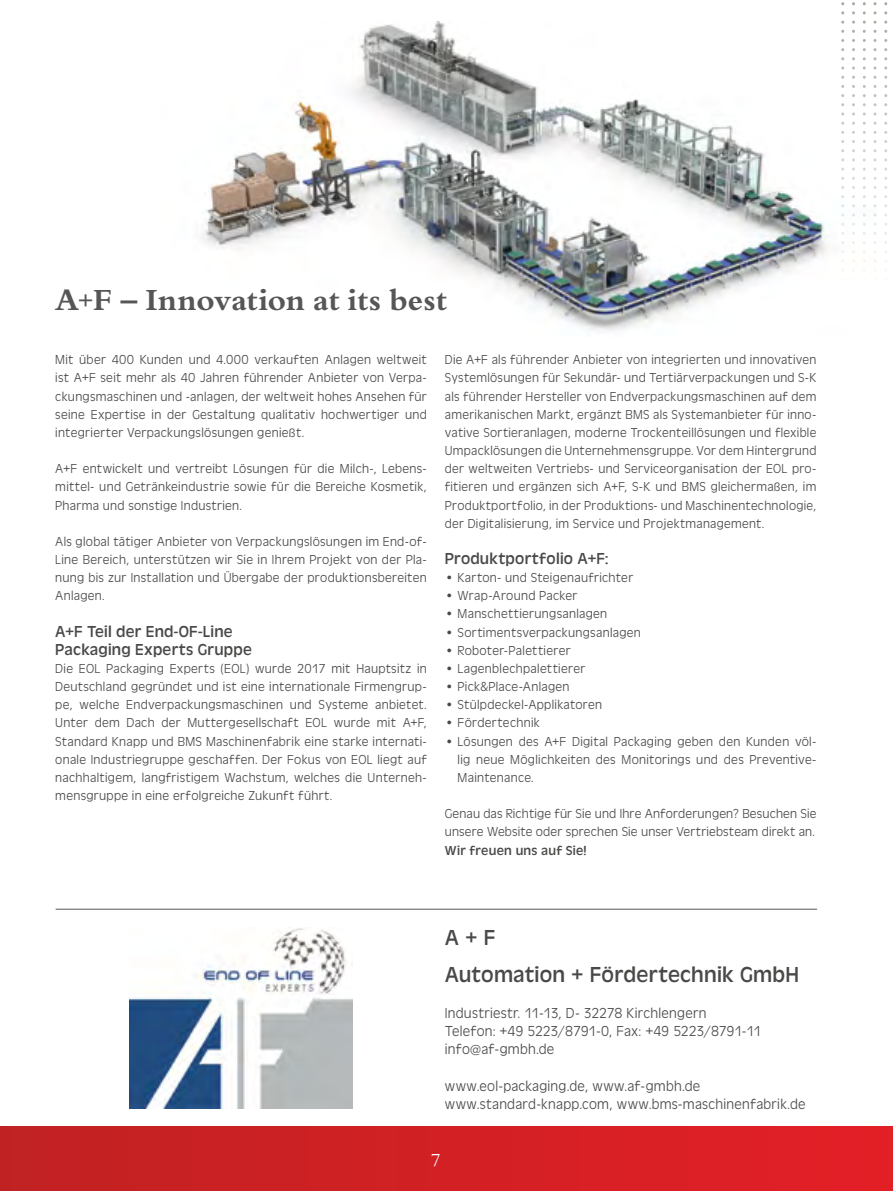
<style>
.page{position:relative;width:893px;height:1191px;background:#fff}
.page>*{position:absolute;margin:0;border:0;box-sizing:border-box;transform-origin:0 0}
.t1{font:700 30px "Bergamo";color:#565656}
.t2{font:22.5px/36.3px "Antigone";letter-spacing:.01em;color:#494948}
.t3{font:18px "Bergamo";color:#fff}
.t4{font:16.5px/18.1px "Antigone";letter-spacing:.015em;color:#494948}
.t5{font:300 15px/18.1px "Antigone";letter-spacing:.015em;color:#494948}
.t6{font:300 13.5px/18.1px "Antigone";letter-spacing:.02em;color:#494948;text-align:justify}
.t7{font:13.5px "Antigone";letter-spacing:.02em;color:#494948}
</style>
<div class="page">
<div style="left:0;top:1126px;width:893px;height:65px;background:linear-gradient(to right,#c12223,#e41f26)"></div>
<svg style="left:852px;top:2px;width:3px;height:20px"></svg>
<svg style="left:841px;top:2px;width:3px;height:20px"></svg>
<svg style="left:884px;top:2px;width:3px;height:260px"></svg>
<svg style="left:873px;top:2px;width:3px;height:20px"></svg>
<svg style="left:863px;top:2px;width:3px;height:20px"></svg>
<hr style="left:56px;top:909px;width:761px;height:1px;background:#565656">
<img style="left:202px;top:22px;width:674px;height:309px">
<img style="left:130px;top:928px;width:222px;height:180px">
<h1 class="t1" style="left:55px;top:282px;width:393px">A+F – Innovation at its best</h1>
<p class="t6" style="left:55px;top:351px;width:373px">Mit über 400 Kunden und 4.000 verkauften Anlagen weltweit ist A+F seit mehr als 40 Jahren führender Anbieter von Verpa&shy;ckungsmaschinen und -anlagen, der weltweit hohes Ansehen für seine Expertise in der Gestaltung qualitativ hochwertiger und integrierter Verpackungslösungen genießt.</p>
<p class="t6" style="left:55px;top:460px;width:373px">A+F entwickelt und vertreibt Lösungen für die Milch-, Lebens&shy;mittel- und Getränkeindustrie sowie für die Bereiche Kosmetik, Pharma und sonstige Industrien.</p>
<p class="t6" style="left:55px;top:532px;width:373px">Als global tätiger Anbieter von Verpackungslösungen im End-of-Line Bereich, unterstützen wir Sie in Ihrem Projekt von der Pla&shy;nung bis zur Installation und Übergabe der produktionsbereiten Anlagen.</p>
<p class="t4" style="left:55px;top:622px;width:198px">A+F Teil der End-OF-Line<br>Packaging Experts Gruppe</p>
<p class="t6" style="left:55px;top:660px;width:373px">Die EOL Packaging Experts (EOL) wurde 2017 mit Hauptsitz in Deutschland gegründet und ist eine internationale Firmengrup&shy;pe, welche Endverpackungsmaschinen und Systeme anbietet.<br>Unter dem Dach der Muttergesellschaft EOL wurde mit A+F, Standard Knapp und BMS Maschinenfabrik eine starke internati&shy;onale Industriegruppe geschaffen. Der Fokus von EOL liegt auf nachhaltigem, langfristigem Wachstum, welches die Unterneh&shy;mensgruppe in eine erfolgreiche Zukunft führt.</p>
<p class="t6" style="left:445px;top:351px;width:373px">Die A+F als führender Anbieter von integrierten und innovativen Systemlösungen für Sekundär- und Tertiärverpackungen und S-K als führender Hersteller von Endverpackungsmaschinen auf dem amerikanischen Markt, ergänzt BMS als Systemanbieter für inno&shy;vative Sortieranlagen, moderne Trockenteillösungen und flexible Umpacklösungen die Unternehmensgruppe. Vor dem Hintergrund der weltweiten Vertriebs- und Serviceorganisation der EOL pro&shy;fitieren und ergänzen sich A+F, S-K und BMS gleichermaßen, im Produktportfolio, in der Produktions- und Maschinentechnologie, der Digitalisierung, im Service und Projektmanagement.</p>
<p class="t4" style="left:445px;top:550px;width:165px">Produktportfolio A+F:</p>
<p class="t6" style="left:445px;top:569px;width:190px">• Karton- und Steigenaufrichter</p>
<p class="t6" style="left:445px;top:587px;width:134px">• Wrap-Around Packer</p>
<p class="t6" style="left:445px;top:605px;width:164px">• Manschettierungsanlagen</p>
<p class="t6" style="left:445px;top:623px;width:197px">• Sortimentsverpackungsanlagen</p>
<p class="t6" style="left:445px;top:641px;width:127px">• Roboter-Palettierer</p>
<p class="t6" style="left:445px;top:660px;width:142px">• Lagenblechpalettierer</p>
<p class="t6" style="left:445px;top:678px;width:126px">• Pick&amp;Place-Anlagen</p>
<p class="t6" style="left:445px;top:696px;width:159px">• Stülpdeckel-Applikatoren</p>
<p class="t6" style="left:445px;top:714px;width:97px">• Fördertechnik</p>
<p class="t6" style="left:458px;top:732px;width:360px;text-indent:-13px">• Lösungen des A+F Digital Packaging geben den Kunden völ&shy;lig neue Möglichkeiten des Monitorings und des Preventive-Maintenance.</p>
<p class="t6" style="left:445px;top:805px;width:373px">Genau das Richtige für Sie und Ihre Anforderungen? Besuchen Sie unsere Website oder sprechen Sie unser Vertriebsteam direkt an.</p>
<p class="t7" style="left:445px;top:842px;width:144px">Wir freuen uns auf Sie!</p>
<h2 class="t2" style="left:445px;top:920px;width:356px">A + F<br>Automation + Fördertechnik GmbH</h2>
<p class="t5" style="left:445px;top:1004px;width:318px">Industriestr. 11-13, D- 32278 Kirchlengern<br>Telefon: +49 5223/8791-0, Fax: +49 5223/8791-11 info@af-gmbh.de</p>
<p class="t5" style="left:445px;top:1077px;width:362px">www.eol-packaging.de, www.af-gmbh.de www.standard-knapp.com, www.bms-maschinenfabrik.de</p>
<h3 class="t3" style="left:431px;top:1149px;width:11px">7</h3>
</div>
